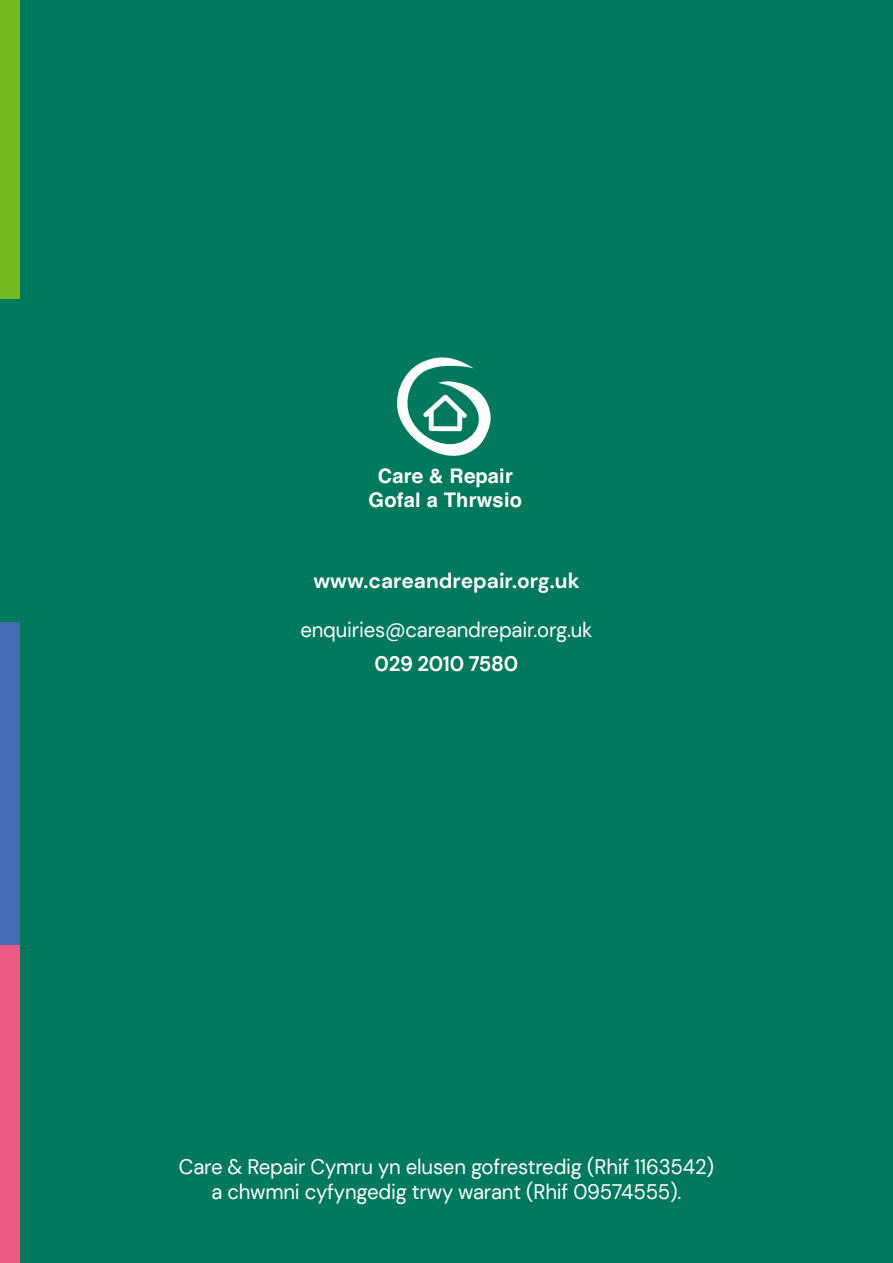
<style>
.page{position:relative;width:893px;height:1263px;background:#00795d}
.page>*{position:absolute;margin:0;border:0;box-sizing:border-box;transform-origin:0 0}
.t1{font:21px/25.2px "DM Sans";letter-spacing:-.01em;color:#fff;text-align:center}
.t2{font:700 21px "DM Sans";color:#fff}
.t3{font:700 20.1px/24.2px "Helvetica";letter-spacing:.01em;color:#fff;text-align:center}
</style>
<div class="page">
<div style="left:0;top:0;width:20px;height:299px;background:#74bb23"></div>
<div style="left:0;top:622px;width:20px;height:323px;background:#436db3"></div>
<div style="left:0;top:945px;width:20px;height:318px;background:#eb5a82"></div>
<svg style="left:397px;top:357px;width:94px;height:99px"></svg>
<p class="t3" style="left:369px;top:464px;width:155px">Care &amp; Repair<br>Gofal a Thrwsio</p>
<p class="t2" style="left:313px;top:567px;width:268px">www.careandrepair.org.uk</p>
<p class="t1" style="left:300px;top:617px;width:294px">enquiries@careandrepair.org.uk</p>
<p class="t2" style="left:375px;top:651px;width:145px">029 2010 7580</p>
<p class="t1" style="left:179px;top:1154px;width:537px">Care &amp; Repair Cymru yn elusen gofrestredig (Rhif 1163542) a chwmni cyfyngedig trwy warant (Rhif 09574555).</p>
</div>
